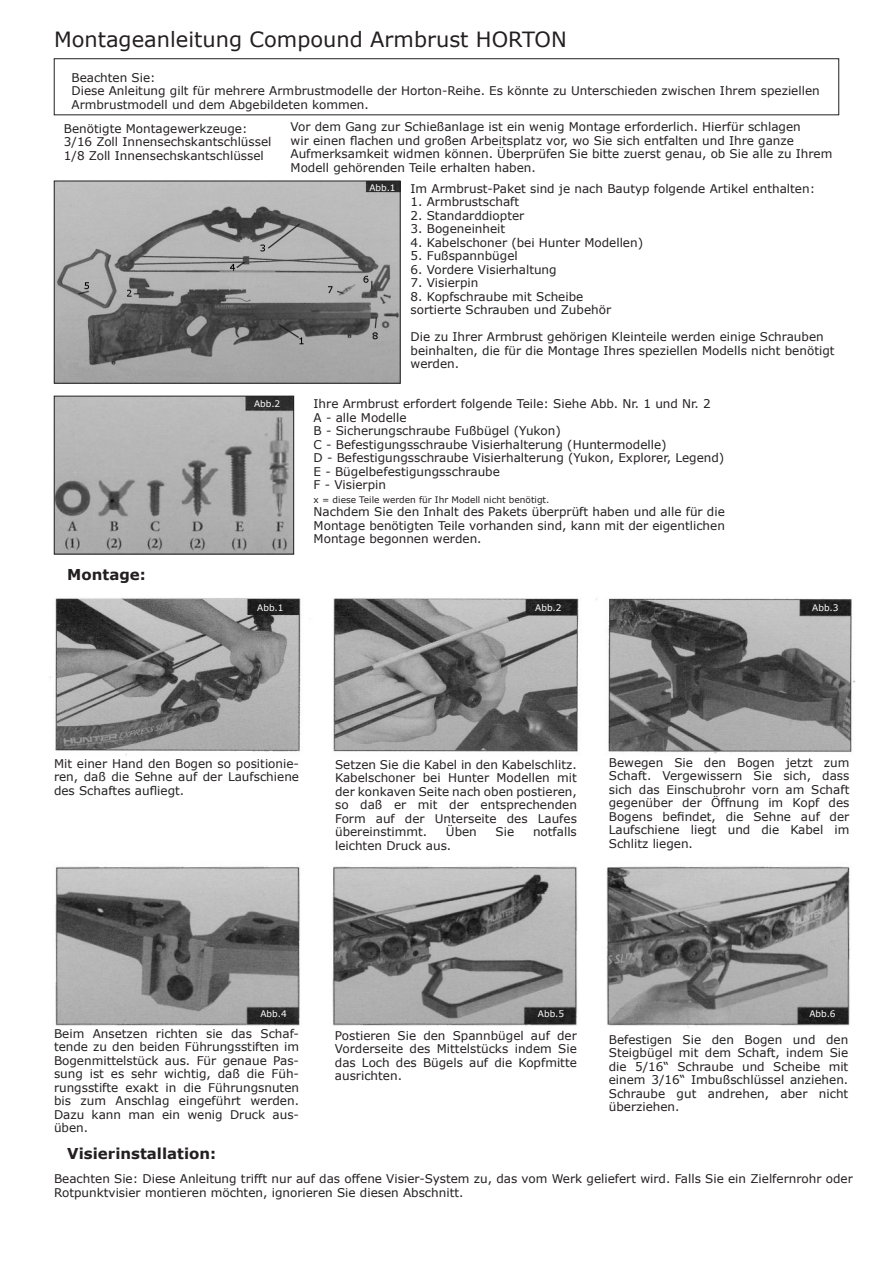
<style>
.page{position:relative;width:893px;height:1263px;background:#fff}
.page>*{position:absolute;margin:0;border:0;box-sizing:border-box;transform-origin:0 0}
.t1{font:21px "Verdana";color:#231f20}
.t2{font:700 15px "Verdana";color:#231f20}
.t3{font:12px/13.5px "Verdana";color:#231f20;text-align:justify}
.t4{font:9px "Verdana";color:#231f20}
.t5{font:9px "Verdana";color:#fff}
</style>
<div class="page">
<img style="left:56px;top:398px;width:236px;height:154px">
<div style="left:54px;top:396px;width:240px;height:158px;border:1px solid #231f20"></div>
<img style="left:56px;top:183px;width:342px;height:198px">
<img style="left:49px;top:598px;width:806px;height:157px">
<img style="left:55px;top:866px;width:795px;height:162px">
<div style="left:54px;top:58px;width:785px;height:57px;border:1px solid #231f20"></div>
<p class="t1" style="left:54px;top:26px;width:514px">Montageanleitung Compound Armbrust HORTON</p>
<p class="t3" style="left:71px;top:70px;width:86px">Beachten Sie:</p>
<p class="t3" style="left:71px;top:84px;width:750px">Diese Anleitung gilt für mehrere Armbrustmodelle der Horton-Reihe. Es könnte zu Unterschieden zwischen Ihrem speziellen<br>Armbrustmodell und dem Abgebildeten kommen.</p>
<p class="t3" style="left:64px;top:121px;width:185px">Benötigte Montagewerkzeuge:</p>
<p class="t3" style="left:64px;top:134px;width:209px">3/16 Zoll Innensechskantschlüssel</p>
<p class="t3" style="left:64px;top:148px;width:201px">1/8 Zoll Innensechskantschlüssel</p>
<p class="t2" style="left:67px;top:565px;width:80px">Montage:</p>
<p class="t5" style="left:254px;top:398px;width:28px">Abb.2</p>
<p class="t3" style="left:291px;top:120px;width:543px;text-align:left">Vor dem Gang zur Schießanlage ist ein wenig Montage erforderlich. Hierfür schlagen<br>wir einen flachen und großen Arbeitsplatz vor, wo Sie sich entfalten und Ihre ganze<br>Aufmerksamkeit widmen können. Überprüfen Sie bitte zuerst genau, ob Sie alle zu Ihrem</p>
<p class="t3" style="left:291px;top:160px;width:247px">Modell gehörenden Teile erhalten haben.</p>
<p class="t3" style="left:411px;top:181px;width:406px">Im Armbrust-Paket sind je nach Bautyp folgende Artikel enthalten:</p>
<p class="t3" style="left:411px;top:195px;width:110px">1. Armbrustschaft</p>
<p class="t3" style="left:411px;top:208px;width:115px">2. Standarddiopter</p>
<p class="t3" style="left:411px;top:222px;width:96px">3. Bogeneinheit</p>
<p class="t3" style="left:411px;top:235px;width:234px">4. Kabelschoner (bei Hunter Modellen)</p>
<p class="t3" style="left:411px;top:249px;width:109px">5. Fußspannbügel</p>
<p class="t3" style="left:411px;top:262px;width:148px">6. Vordere Visierhaltung</p>
<p class="t3" style="left:411px;top:276px;width:69px">7. Visierpin</p>
<p class="t3" style="left:411px;top:289px;width:174px">8. Kopfschraube mit Scheibe</p>
<p class="t3" style="left:411px;top:303px;width:202px">sortierte Schrauben und Zubehör</p>
<p class="t3" style="left:411px;top:330px;width:425px;text-align:left">Die zu Ihrer Armbrust gehörigen Kleinteile werden einige Schrauben beinhalten, die für die Montage Ihres speziellen Modells nicht benötigt werden.</p>
<p class="t3" style="left:314px;top:397px;width:399px">Ihre Armbrust erfordert folgende Teile: Siehe Abb. Nr. 1 und Nr. 2</p>
<p class="t3" style="left:314px;top:410px;width:95px">A - alle Modelle</p>
<p class="t3" style="left:314px;top:424px;width:249px">B - Sicherungschraube Fußbügel (Yukon)</p>
<p class="t3" style="left:314px;top:437px;width:355px">C - Befestigungsschraube Visierhalterung (Huntermodelle)</p>
<p class="t3" style="left:314px;top:451px;width:412px">D - Befestigungsschraube Visierhalterung (Yukon, Explorer, Legend)</p>
<p class="t3" style="left:314px;top:464px;width:188px">E - Bügelbefestigungsschraube</p>
<p class="t3" style="left:314px;top:478px;width:74px">F - Visierpin</p>
<p class="t4" style="left:314px;top:494px;width:237px">x = diese Teile werden für Ihr Modell nicht benötigt.</p>
<p class="t3" style="left:314px;top:505px;width:413px">Nachdem Sie den Inhalt des Pakets überprüft haben und alle für die Montage benötigten Teile vorhanden sind, kann mit der eigentlichen Montage begonnen werden.</p>
<p class="t5" style="left:369px;top:182px;width:28px">Abb.1</p>
<p class="t5" style="left:257px;top:602px;width:28px">Abb.1</p>
<p class="t5" style="left:535px;top:602px;width:28px">Abb.2</p>
<p class="t5" style="left:812px;top:602px;width:28px">Abb.3</p>
<p class="t3" style="left:54px;top:756px;width:247px">Mit einer Hand den Bogen so positionie&shy;ren, daß die Sehne auf der Laufschiene des Schaftes aufliegt.</p>
<p class="t3" style="left:335px;top:757px;width:243px">Setzen Sie die Kabel in den Kabelschlitz.<br>Kabelschoner bei Hunter Modellen mit der konkaven Seite nach oben postieren, so daß er mit der entsprechenden Form auf der Unterseite des Laufes übereinstimmt.</p>
<p class="t3" style="left:446px;top:825px;width:33px">Üben</p>
<p class="t3" style="left:496px;top:825px;width:20px">Sie</p>
<p class="t3" style="left:533px;top:825px;width:45px">notfalls</p>
<p class="t3" style="left:335px;top:838px;width:118px">leichten Druck aus.</p>
<p class="t3" style="left:609px;top:755px;width:242px">Bewegen Sie den Bogen jetzt zum Schaft. Vergewissern Sie sich, dass sich das Einschubrohr vorn am Schaft gegenüber der Öffnung im Kopf des Bogens befindet, die Sehne auf der Laufschiene liegt und die Kabel im Schlitz liegen.</p>
<p class="t5" style="left:260px;top:1008px;width:28px">Abb.4</p>
<p class="t5" style="left:538px;top:1008px;width:28px">Abb.5</p>
<p class="t5" style="left:809px;top:1008px;width:28px">Abb.6</p>
<p class="t3" style="left:54px;top:1026px;width:247px">Beim Ansetzen richten sie das Schaf&shy;tende zu den beiden Führungsstiften im Bogenmittelstück aus. Für genaue Pas&shy;sung ist es sehr wichtig, daß die Füh&shy;rungsstifte exakt in die Führungsnuten bis zum Anschlag eingeführt werden.<br>Dazu kann man ein wenig Druck aus&shy;üben.</p>
<p class="t3" style="left:335px;top:1028px;width:244px">Postieren Sie den Spannbügel auf der Vorderseite des Mittelstücks indem Sie das Loch des Bügels auf die Kopfmitte ausrichten.</p>
<p class="t3" style="left:609px;top:1032px;width:241px">Befestigen Sie den Bogen und den Steigbügel mit dem Schaft, indem Sie die 5/16“ Schraube und Scheibe mit einem 3/16“ Imbußschlüssel anziehen.<br>Schraube gut andrehen, aber nicht überziehen.</p>
<p class="t2" style="left:67px;top:1144px;width:150px">Visierinstallation:</p>
<p class="t3" style="left:54px;top:1171px;width:800px">Beachten Sie: Diese Anleitung trifft nur auf das offene Visier-System zu, das vom Werk geliefert wird. Falls Sie ein Zielfernrohr oder<br>Rotpunktvisier montieren möchten, ignorieren Sie diesen Abschnitt.</p>
</div>
